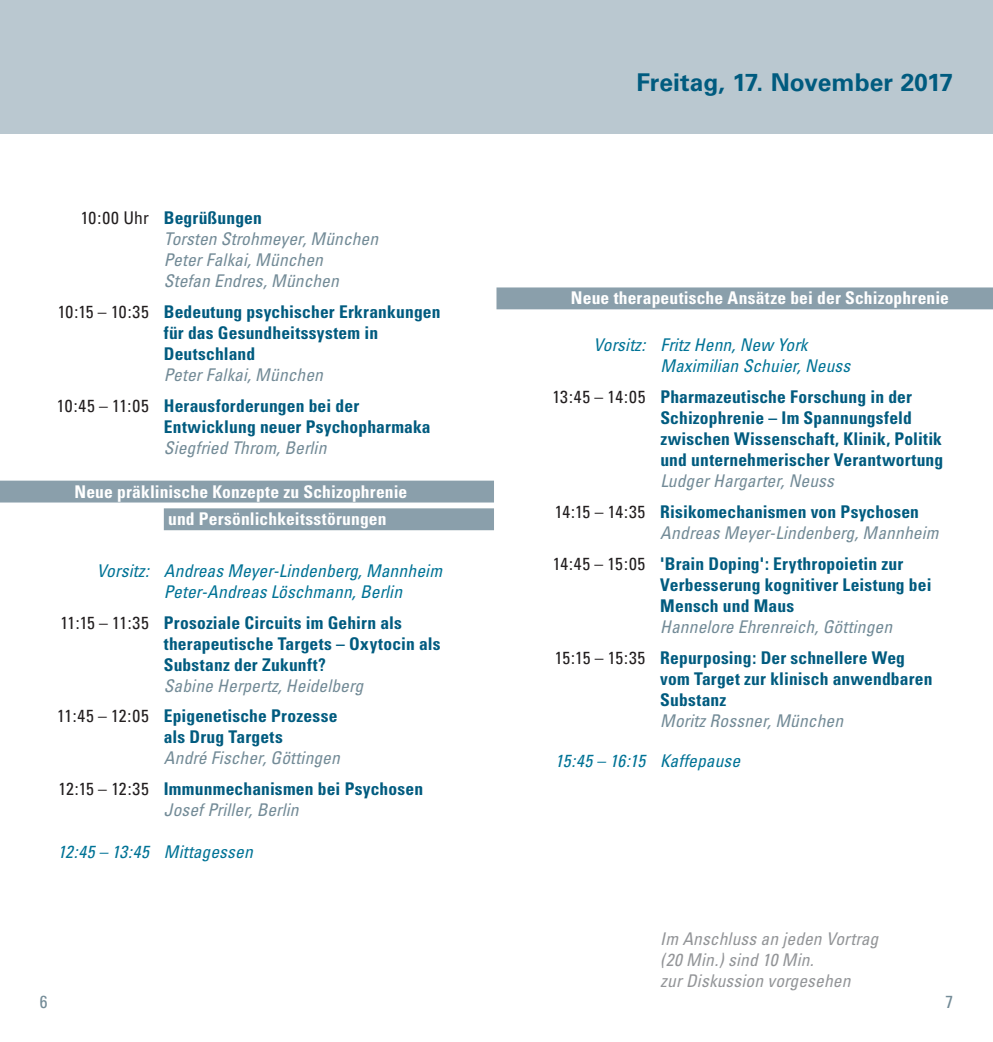
<style>
.page{position:relative;width:993px;height:1042px;background:#fff}
.page>*{position:absolute;margin:0;border:0;box-sizing:border-box;transform-origin:0 0}
.t1{font:700 24.5px "Univers";color:#005b7f}
.t2{font:700 condensed 17.5px/21px "Univers";letter-spacing:.01em;color:#005b7f}
.t3{font:italic condensed 17.5px/31px "Univers";letter-spacing:.005em;color:#738b97}
.t4{font:italic condensed 17.5px/21px "Univers";letter-spacing:.005em;color:#007396}
.t5{font:700 condensed 17.5px/27.7px "Univers";letter-spacing:.01em;color:#fff}
.t6{font:italic condensed 17.5px/21px "Univers";letter-spacing:.005em;color:#939598}
.t7{font:condensed 17.5px "Univers";color:#738b97}
.s1{font-style:normal;color:#231f20}
.s2{font-weight:700;font-style:normal;color:#005b7f}
.s3{font-weight:400;color:#231f20}
.s4{font-weight:400;font-style:italic;color:#738b97}
</style>
<div class="page">
<div style="left:496px;top:0;width:496px;height:134px;background:#bac8d0"></div>
<div style="left:0;top:0;width:496px;height:134px;background:#bac8d0"></div>
<div style="left:496px;top:287px;width:496px;height:22px;background:#8a9fab"></div>
<div style="left:0;top:481px;width:494px;height:21px;background:#8a9fab"></div>
<div style="left:164px;top:508px;width:330px;height:22px;background:#8a9fab"></div>
<p class="t3" style="left:164px;top:207px;width:216px;line-height:21px;text-indent:-83px"><span class="s1">10:00 Uhr</span> <span class="s2">Begrüßungen<br></span>Torsten Strohmeyer, München<br>Peter Falkai, München<br>Stefan Endres, München</p>
<p class="t2" style="left:164px;top:302px;width:278px;text-indent:-106px"><span class="s3">10:15 – 10:35</span> Bedeutung psychischer Erkrankungen für das Gesundheitssystem in<br>Deutschland</p>
<p class="t2" style="left:57px;top:360px;width:303px;line-height:31px;text-indent:107px"><span class="s4">Peter Falkai, München<br></span><span class="s3">10:45 – 11:05</span> Herausforderungen bei der</p>
<p class="t2" style="left:164px;top:416px;width:268px">Entwicklung neuer Psychopharmaka</p>
<p class="t3" style="left:164px;top:432px;width:164px">Siegfried Throm, Berlin</p>
<p class="t5" style="left:168px;top:477px;width:241px;text-indent:-94px">Neue präklinische Konzepte zu Schizophrenie und Persönlichkeitsstörungen</p>
<p class="t4" style="left:164px;top:559px;width:279px;text-indent:-67px">Vorsitz: Andreas Meyer-Lindenberg, Mannheim<br>Peter-Andreas Löschmann, Berlin</p>
<p class="t2" style="left:164px;top:612px;width:278px;text-indent:-103px"><span class="s3">11:15 – 11:35</span> Prosoziale Circuits im Gehirn als therapeutische Targets – Oxytocin als<br>Substanz der Zukunft?</p>
<p class="t3" style="left:57px;top:669px;width:307px;text-indent:106px">Sabine Herpertz, Heidelberg<br><span class="s1">11:45 – 12:05</span> <span class="s2">Epigenetische Prozesse</span></p>
<p class="t2" style="left:164px;top:726px;width:120px">als Drug Targets</p>
<p class="t2" style="left:58px;top:743px;width:366px;line-height:31px;text-indent:105px"><span class="s4">André Fischer, Göttingen<br></span><span class="s3">12:15 – 12:35</span> Immunmechanismen bei Psychosen</p>
<p class="t3" style="left:164px;top:794px;width:136px">Josef Priller, Berlin</p>
<p class="t4" style="left:58px;top:841px;width:196px">12:45 – 13:45 Mittagessen</p>
<h1 class="t1" style="left:636px;top:68px;width:318px">Freitag, 17. November 2017</h1>
<p class="t5" style="left:570px;top:284px;width:379px">Neue therapeutische Ansätze bei der Schizophrenie</p>
<p class="t4" style="left:660px;top:334px;width:191px;text-indent:-67px">Vorsitz: Fritz Henn, New York<br>Maximilian Schuier, Neuss</p>
<p class="t2" style="left:660px;top:386px;width:284px;text-indent:-108px"><span class="s3">13:45 – 14:05</span> Pharmazeutische Forschung in der Schizophrenie – Im Spannungsfeld zwischen Wissenschaft, Klinik, Politik und unternehmerischer Verantwortung</p>
<p class="t2" style="left:554px;top:465px;width:366px;line-height:31px;text-indent:106px"><span class="s4">Ludger Hargarter, Neuss<br></span><span class="s3">14:15 – 14:35</span> Risikomechanismen von Psychosen</p>
<p class="t3" style="left:552px;top:517px;width:387px;text-indent:108px">Andreas Meyer-Lindenberg, Mannheim<br><span class="s1">14:45 – 15:05</span> <span class="s2">'Brain Doping': Erythropoietin zur</span></p>
<p class="t2" style="left:660px;top:574px;width:272px">Verbesserung kognitiver Leistung bei<br>Mensch und Maus</p>
<p class="t3" style="left:554px;top:611px;width:351px;text-indent:105px">Hannelore Ehrenreich, Göttingen<br><span class="s1">15:15 – 15:35</span> <span class="s2">Repurposing: Der schnellere Weg</span></p>
<p class="t2" style="left:660px;top:668px;width:273px">vom Target zur klinisch anwendbaren<br>Substanz</p>
<p class="t3" style="left:660px;top:705px;width:184px">Moritz Rossner, München</p>
<p class="t4" style="left:555px;top:750px;width:186px">15:45 – 16:15 Kaffepause</p>
<p class="t6" style="left:660px;top:928px;width:219px">Im Anschluss an jeden Vortrag (20 Min.) sind 10 Min.<br>zur Diskussion vorgesehen</p>
<p class="t7" style="left:40px;top:991px;width:9px">6</p>
<p class="t7" style="left:945px;top:991px;width:9px">7</p>
</div>
